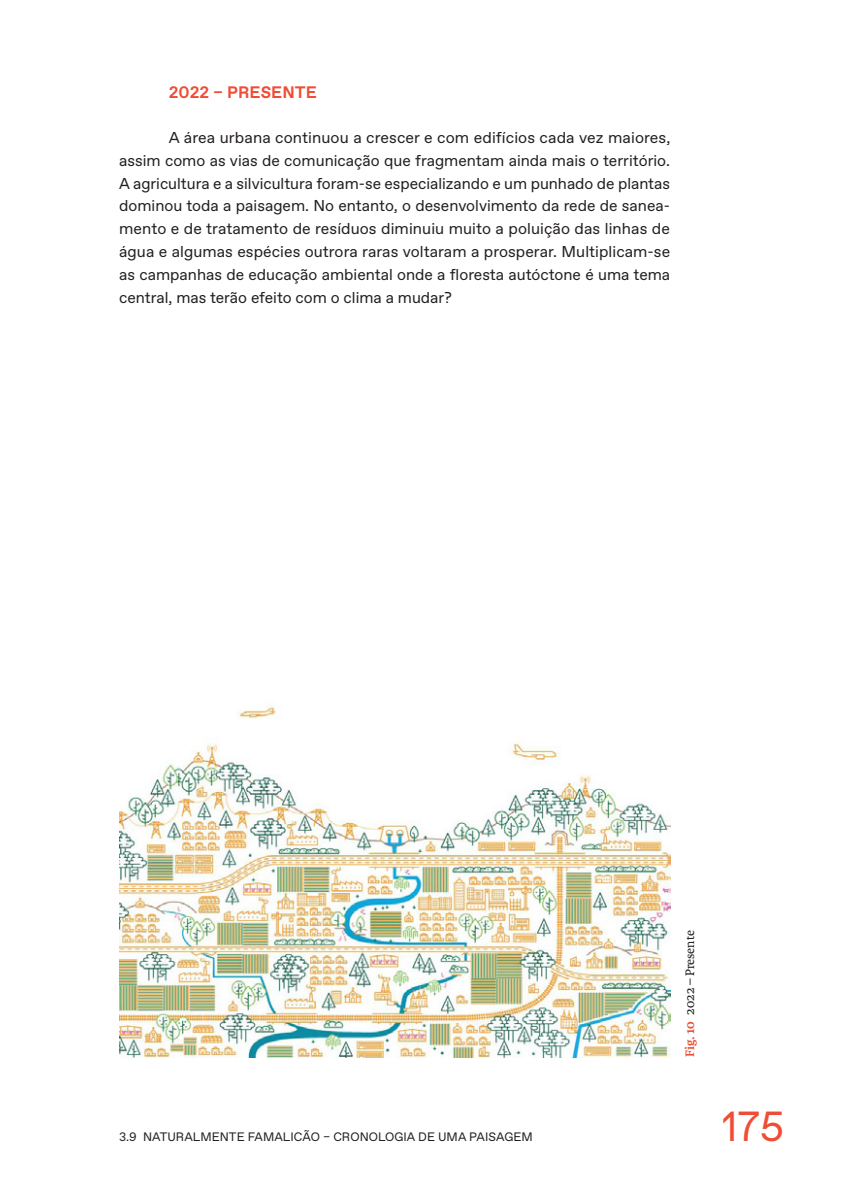
<style>
.page{position:relative;width:844px;height:1191px;background:#fff}
.page>*{position:absolute;margin:0;border:0;box-sizing:border-box;transform-origin:0 0}
.t1{font:42px "Favorit Pro";color:#ef4d35}
._2__titulos_N2{font:700 16.62px "Favorit Pro";letter-spacing:.005em;color:#ef4d35}
._1__texto_principal{font:15.75px/22.8px "Favorit Pro";color:#231f20;text-align:justify}
._7__legendas_serifas{font:13.12px "Karmina";letter-spacing:-.01em;color:#231f20}
.t2{font:12.25px "Favorit Pro";color:#231f20}
.s1{font-weight:700;color:#ef4d35}
</style>
<div class="page">
<img style="left:119px;top:705px;width:551px;height:352px">
<p class="_2__titulos_N2" style="left:169px;top:81px;width:150px">2022 – PRESENTE</p>
<p class="_1__texto_principal" style="left:119px;top:126px;width:552px;text-indent:50px">A área urbana continuou a crescer e com edifícios cada vez maiores, assim como as vias de comunicação que fragmentam ainda mais o território.<br>A agricultura e a silvicultura foram-se especializando e um punhado de plantas dominou toda a paisagem. No entanto, o desenvolvimento da rede de sanea&shy;mento e de tratamento de resíduos diminuiu muito a poluição das linhas de água e algumas espécies outrora raras voltaram a prosperar. Multiplicam-se as campanhas de educação ambiental onde a floresta autóctone é uma tema central, mas terão efeito com o clima a mudar?</p>
<p class="t2" style="left:119px;top:1129px;width:43px">3.9 Naturalmente</p>
<p class="t2" style="left:248px;top:1129px;width:16px">Famalicão</p>
<p class="t2" style="left:323px;top:1129px;width:28px">– Cronologia</p>
<p class="t2" style="left:418px;top:1129px;width:30px">de uma</p>
<p class="t2" style="left:469px;top:1129px;width:9px">paisagem</p>
<p class="_7__legendas_serifas" style="left:682px;top:1057px;width:128px;rotate:-90deg"><span class="s1">Fig. 10</span> 2022 – Presente</p>
<h1 class="t1" style="left:722px;top:1098px;width:64px">175</h1>
</div>
